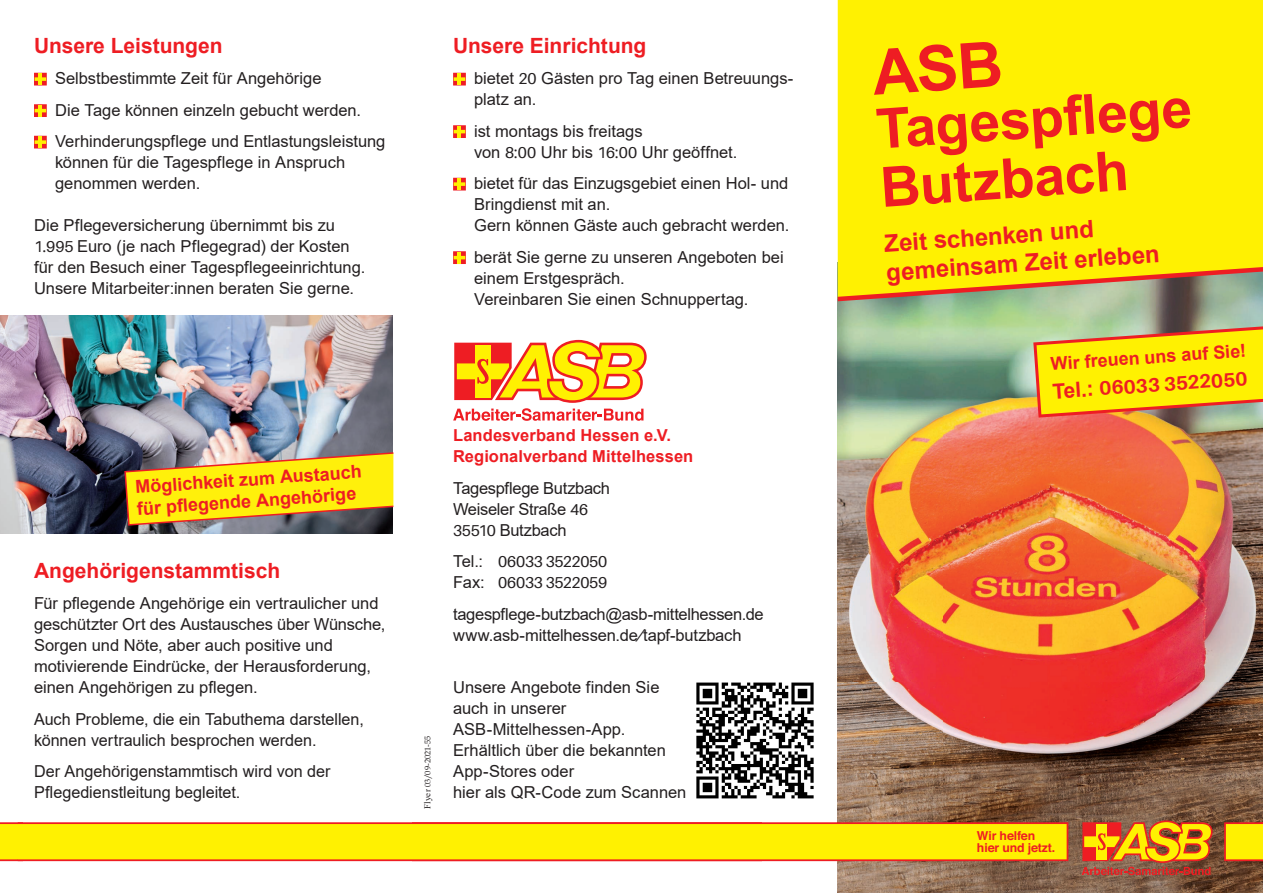
<style>
.page{position:relative;width:1263px;height:893px;background:#fff}
.page>*{position:absolute;margin:0;border:0;box-sizing:border-box;transform-origin:0 0}
.t1{font:700 55.5px/58.5px "Arial";color:#ee1d23}
.t2{font:700 24px/28.8px "Arial";color:#ee1d23}
.t3{font:700 21px "Arial";color:#ee1d23}
.t4{font:700 19.5px "Aileron";color:#ee1d23}
.t5{font:700 18px/21.6px "Arial";color:#ee1d23}
.t6{font:16.5px/21px "Arial";color:#231f20}
.t7{font:700 16.5px/21px "Arial";letter-spacing:.005em;color:#ee1d23}
.t8{font:16.5px/21px "Arial";letter-spacing:-.02em;color:#231f20}
.t9{font:15.75px/21px "Aileron";letter-spacing:-.02em;color:#231f20}
.t10{font:700 12.3px/12.3px "Helvetica";letter-spacing:-.01em;color:#ee1d23}
.t11{font:8.25px "Book Antiqua";letter-spacing:.01em;color:#231f20}
.s1{font-family:"Aileron";font-size:15.75px}
.s2{font-family:"Times New Roman";font-size:9px}
.s3{font-family:"Times New Roman"}
.s4{font-family:"Arial";font-size:16.5px}
.s5{font-family:"Arial";font-size:21px}
</style>
<div class="page">
<img style="left:838px;top:301px;width:425px;height:592px">
<svg style="left:1082px;top:820px;width:130px;height:55px;background:#cd7c22"></svg>
<svg style="left:0;top:822px;width:1068px;height:39px;background:#fddd05"></svg>
<svg style="left:1224px;top:822px;width:39px;height:39px;background:#fbd405"></svg>
<div style="left:838px;top:0;width:425px;height:267px;background:#fff101"></div>
<svg style="left:838px;top:267px;width:425px;height:34px;background:#cdb441"></svg>
<svg style="left:1033px;top:326px;width:230px;height:92px;background:#edd41f"></svg>
<svg style="left:453px;top:340px;width:194px;height:81px"></svg>
<img style="left:696px;top:683px;width:118px;height:115px">
<img style="left:0;top:315px;width:392px;height:219px">
<svg style="left:124px;top:452px;width:269px;height:74px;background:#d8c429"></svg>
<svg style="left:453px;top:73px;width:13px;height:13px"></svg>
<svg style="left:453px;top:125px;width:13px;height:13px"></svg>
<svg style="left:453px;top:178px;width:13px;height:13px"></svg>
<svg style="left:453px;top:251px;width:13px;height:13px"></svg>
<svg style="left:34px;top:73px;width:13px;height:13px"></svg>
<svg style="left:34px;top:104px;width:13px;height:13px"></svg>
<svg style="left:34px;top:136px;width:13px;height:13px"></svg>
<div style="left:871px;top:41px;width:130px;height:54px;background:#fff101"></div>
<p class="t3" style="left:34px;top:30px;width:190px">Unsere Leistungen</p>
<p class="t6" style="left:55px;top:62px;width:332px;line-height:31.5px">Selbstbestimmte Zeit für Angehörige<br>Die Tage können einzeln gebucht werden.<br>Verhinderungspflege und Entlastungsleistung</p>
<p class="t6" style="left:55px;top:152px;width:292px">können für die Tagespflege in Anspruch genommen werden.</p>
<p class="t6" style="left:34px;top:215px;width:333px">Die Pflegeversicherung übernimmt bis zu <span class="s1">1.995</span> Euro (je nach Pflegegrad) der Kosten für den Besuch einer Tagespflegeeinrichtung.<br>Unsere Mitarbeiter:innen beraten Sie gerne.</p>
<p class="t3" style="left:453px;top:30px;width:195px">Unsere Einrichtung</p>
<p class="t6" style="left:474px;top:68px;width:321px">bietet <span class="s1">20</span> Gästen pro Tag einen Betreuungs&shy;platz an.</p>
<p class="t6" style="left:474px;top:120px;width:265px">ist montags bis freitags<br>von <span class="s1">8:00</span> Uhr bis <span class="s1">16:00</span> Uhr geöffnet.</p>
<p class="t6" style="left:474px;top:173px;width:317px">bietet für das Einzugsgebiet einen Hol- und<br>Bringdienst mit an.<br>Gern können Gäste auch gebracht werden.</p>
<p class="t6" style="left:474px;top:246px;width:311px">berät Sie gerne zu unseren Angeboten bei einem Erstgespräch.<br>Vereinbaren Sie einen Schnuppertag.</p>
<p class="t5" style="left:135px;top:477px;width:228px;rotate:-4deg">Möglichkeit zum Austauch für pflegende Angehörige</p>
<p class="t3" style="left:34px;top:555px;width:248px">Angehörigenstammtisch</p>
<p class="t6" style="left:34px;top:593px;width:353px">Für pflegende Angehörige ein vertraulicher und geschützter Ort des Austausches über Wünsche, Sorgen und Nöte, aber auch positive und motivierende Eindrücke, der Herausforderung, einen Angehörigen zu pflegen.</p>
<p class="t6" style="left:34px;top:708px;width:331px">Auch Probleme, die ein Tabuthema darstellen, können vertraulich besprochen werden.</p>
<p class="t6" style="left:34px;top:761px;width:298px">Der Angehörigenstammtisch wird von der<br>Pflegedienstleitung begleitet.</p>
<p class="t11" style="left:422px;top:809px;width:75px;rotate:-90deg"><span class="s2">Flyer</span> 03/09<span class="s3">-</span>2021<span class="s3">-</span>55</p>
<p class="t7" style="left:453px;top:425px;width:242px">Landesverband Hessen e.V.<br>Regionalverband Mittelhessen</p>
<p class="t8" style="left:453px;top:477px;width:158px">Tagespflege Butzbach<br>Weiseler Straße <span class="s1">46<br>35510</span> Butzbach</p>
<p class="t9" style="left:453px;top:551px;width:156px"><span class="s4">Tel.:</span> 06033 3522050<br><span class="s4">Fax:</span> 06033 3522059</p>
<p class="t6" style="left:453px;top:603px;width:312px">tagespflege-butzbach@asb-mittelhessen.de www.asb-mittelhessen.de/tapf-butzbach</p>
<p class="t6" style="left:453px;top:677px;width:235px">Unsere Angebote finden Sie auch in unserer<br>ASB-Mittelhessen-App.<br>Erhältlich über die bekannten<br>App-Stores oder<br>hier als QR-Code zum Scannen</p>
<h1 class="t1" style="left:874px;top:101px;width:318px;rotate:-4deg">Tagespflege<br>Butzbach</h1>
<h2 class="t2" style="left:883px;top:229px;width:275px;rotate:-4deg">Zeit schenken und gemeinsam Zeit erleben</h2>
<p class="t5" style="left:1050px;top:353px;width:197px;rotate:-4deg">Wir freuen uns auf Sie!</p>
<p class="t4" style="left:1052px;top:381px;width:197px;rotate:-4deg"><span class="s5">Tel.:</span> 06033 3522050</p>
<p class="t10" style="left:977px;top:830px;width:80px">Wir helfen hier und jetzt.</p>
</div>
